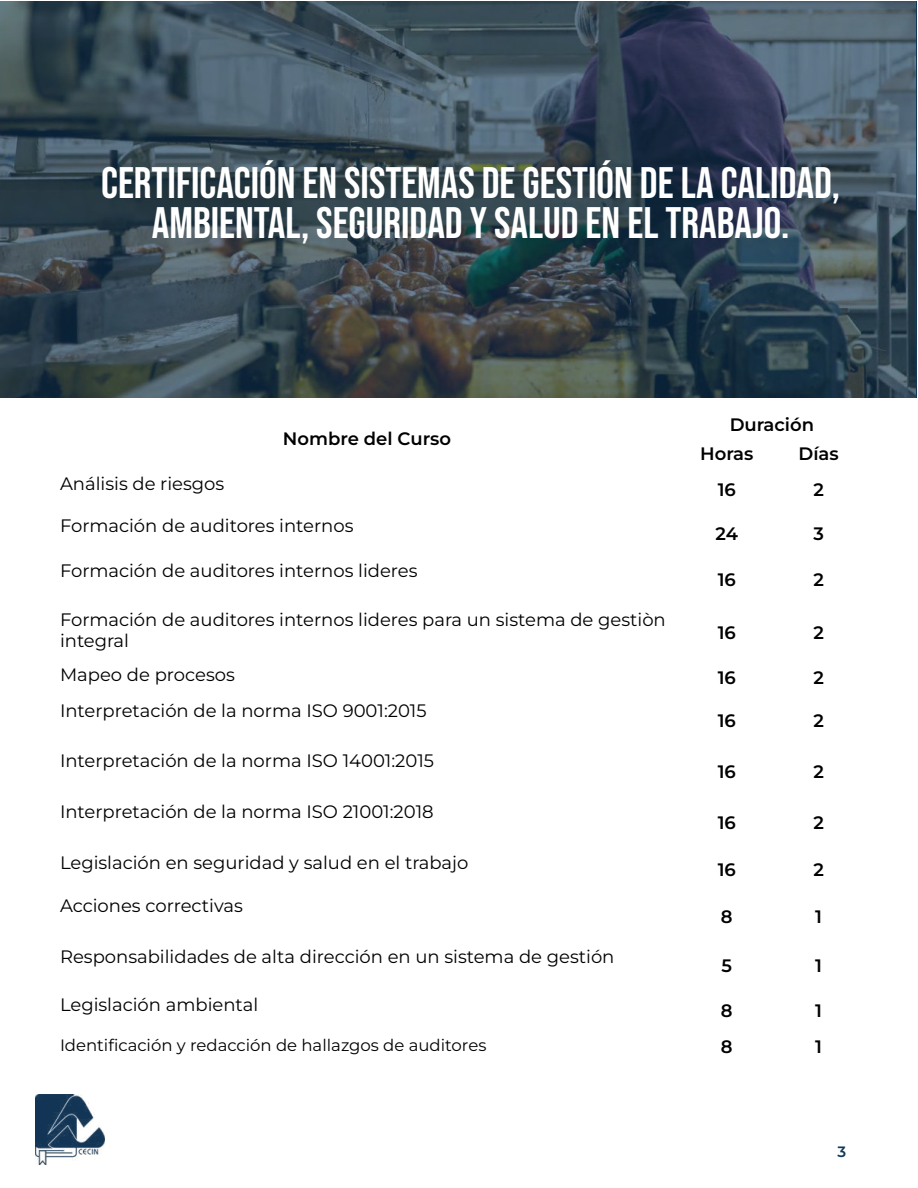
<style>
.page{position:relative;width:918px;height:1188px;background:#fff}
.page>*{position:absolute;margin:0;border:0;box-sizing:border-box;transform-origin:0 0}
.t1{font:43.95px/39.5px "Bebas Neue";color:#fff;text-align:center}
.t2{font:18px/21.6px "Montserrat";color:#000}
.t3{font:600 18px/29.4px "Montserrat";color:#000}
.t4{font:16.5px "Montserrat";color:#000}
.t5{font:600 15px "Montserrat";color:#10385a}
</style>
<div class="page">
<img style="left:36px;top:1094px;width:69px;height:70px">
<img style="left:0;top:2px;width:916px;height:396px">
<h1 class="t1" style="left:101px;top:163px;width:740px">CERTIFICACIÓN EN SISTEMAS DE GESTIÓN DE LA CALIDAD,<br>AMBIENTAL, SEGURIDAD Y SALUD EN EL TRABAJO.</h1>
<p class="t3" style="left:283px;top:424px;width:170px">Nombre del Curso</p>
<p class="t3" style="left:700px;top:409px;width:115px;text-indent:30px">Duración<br>Horas</p>
<p class="t3" style="left:799px;top:439px;width:42px">Días</p>
<p class="t2" style="left:60px;top:472px;width:166px">Análisis de riesgos</p>
<p class="t3" style="left:718px;top:475px;width:20px">16</p>
<p class="t3" style="left:813px;top:475px;width:12px">2</p>
<p class="t2" style="left:60px;top:514px;width:295px">Formación de auditores internos</p>
<p class="t3" style="left:716px;top:518px;width:24px">24</p>
<p class="t3" style="left:813px;top:518px;width:12px">3</p>
<p class="t2" style="left:60px;top:559px;width:359px">Formación de auditores internos lideres</p>
<p class="t2" style="left:60px;top:608px;width:607px">Formación de auditores internos lideres para un sistema de gestiòn integral</p>
<p class="t3" style="left:718px;top:565px;width:20px">16</p>
<p class="t3" style="left:813px;top:565px;width:12px">2</p>
<p class="t3" style="left:718px;top:617px;width:20px">16</p>
<p class="t3" style="left:813px;top:617px;width:12px">2</p>
<p class="t2" style="left:60px;top:663px;width:176px">Mapeo de procesos</p>
<p class="t3" style="left:718px;top:663px;width:20px">16</p>
<p class="t3" style="left:813px;top:663px;width:12px">2</p>
<p class="t2" style="left:60px;top:699px;width:368px">Interpretación de la norma ISO 9001:2015</p>
<p class="t3" style="left:718px;top:706px;width:20px">16</p>
<p class="t3" style="left:813px;top:706px;width:12px">2</p>
<p class="t2" style="left:60px;top:749px;width:376px">Interpretación de la norma ISO 14001:2015</p>
<p class="t2" style="left:60px;top:800px;width:375px">Interpretación de la norma ISO 21001:2018</p>
<p class="t3" style="left:718px;top:756px;width:20px">16</p>
<p class="t3" style="left:813px;top:756px;width:12px">2</p>
<p class="t3" style="left:718px;top:807px;width:20px">16</p>
<p class="t3" style="left:813px;top:807px;width:12px">2</p>
<p class="t2" style="left:60px;top:851px;width:410px">Legislación en seguridad y salud en el trabajo</p>
<p class="t3" style="left:718px;top:854px;width:20px">16</p>
<p class="t3" style="left:813px;top:854px;width:12px">2</p>
<p class="t2" style="left:60px;top:894px;width:184px">Acciones correctivas</p>
<p class="t3" style="left:721px;top:901px;width:13px">8</p>
<p class="t3" style="left:815px;top:901px;width:8px">1</p>
<p class="t2" style="left:60px;top:945px;width:556px">Responsabilidades de alta dirección en un sistema de gestión</p>
<p class="t3" style="left:722px;top:951px;width:12px">5</p>
<p class="t3" style="left:815px;top:951px;width:8px">1</p>
<p class="t2" style="left:60px;top:993px;width:200px">Legislación ambiental</p>
<p class="t3" style="left:721px;top:995px;width:13px">8</p>
<p class="t3" style="left:815px;top:995px;width:8px">1</p>
<p class="t4" style="left:60px;top:1034px;width:428px">Identificación y redacción de hallazgos de auditores</p>
<p class="t3" style="left:721px;top:1031px;width:13px">8</p>
<p class="t3" style="left:815px;top:1031px;width:8px">1</p>
<p class="t5" style="left:838px;top:1142px;width:10px">3</p>
</div>
